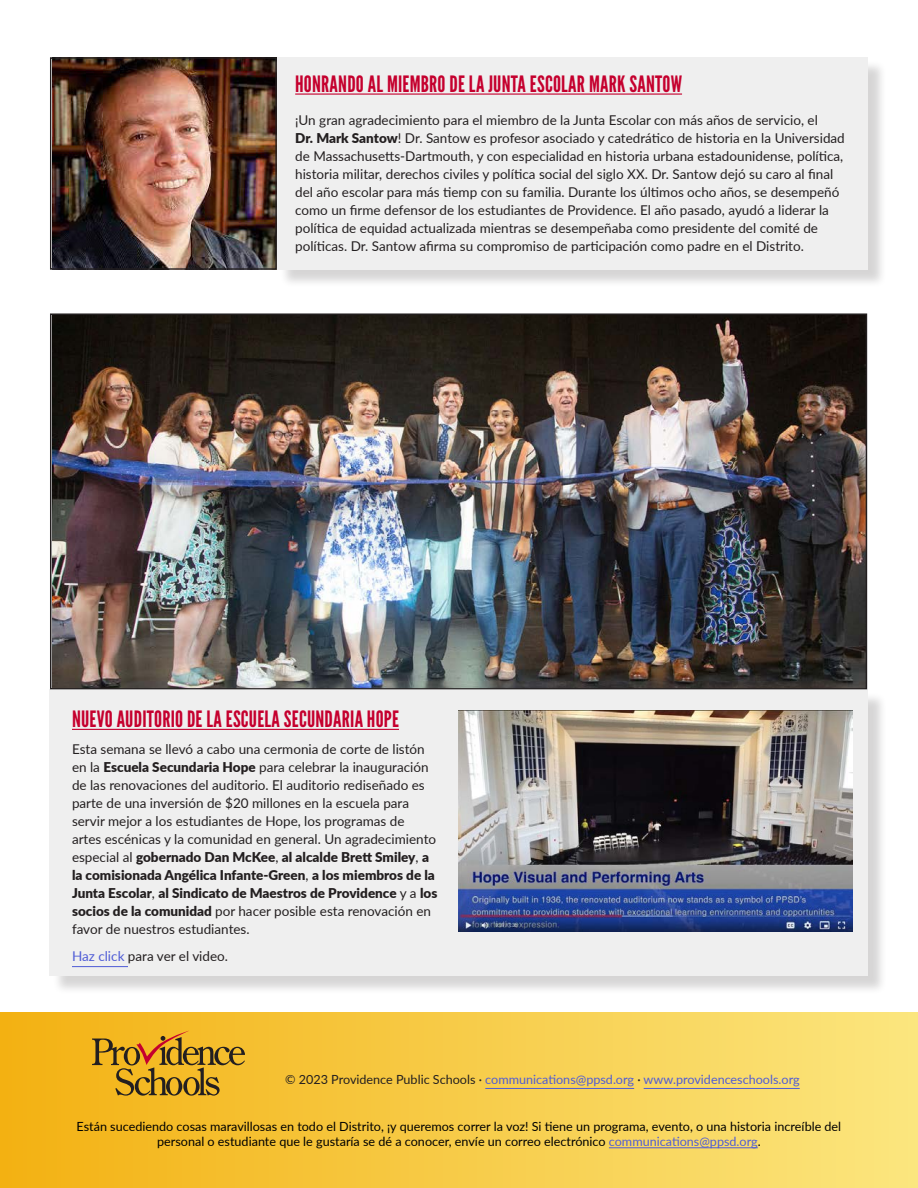
<style>
.page{position:relative;width:918px;height:1188px;background:#fff}
.page>*{position:absolute;margin:0;border:0;box-sizing:border-box;transform-origin:0 0}
.t1{font:22.5px "League Gothic";letter-spacing:.01em;color:#c5002e}
.Lato_Light_8pt_Black{font:13.5px/18px "Lato";color:#231f20}
.League_Gothic_18pt_W{font:12.6px/15.8px "Lato";color:#000;text-align:center}
.Lato_Light_10pt_Whit{font:12.6px "Lato";color:#4f5cd6}
.s1{font-weight:900}
.s2{color:#4f5cd6}
.s3{color:#231f20}
</style>
<div class="page">
<img style="left:53px;top:316px;width:811px;height:371px">
<div style="left:50px;top:313px;width:817px;height:377px;border:2px solid #231f20"></div>
<div style="left:52px;top:692px;width:835px;height:302px;background:#231f20;opacity:.35"></div>
<div style="left:50px;top:690px;width:818px;height:286px;background:#efefef"></div>
<hr style="left:72px;top:729px;width:327px;height:1px;background:#c5002e">
<hr style="left:72px;top:966px;width:56px;height:1px;background:#4f5cd6">
<div style="left:0;top:1012px;width:918px;height:176px;background:linear-gradient(to right,#f3b112,#fbe67f)"></div>
<svg style="left:92px;top:1031px;width:153px;height:65px;background:#c99724"></svg>
<hr style="left:609px;top:1148px;width:149px;height:1px;background:#4f5cd6">
<hr style="left:485px;top:1088px;width:149px;height:1px;background:#4f5cd6">
<hr style="left:644px;top:1088px;width:156px;height:1px;background:#4f5cd6">
<img style="left:52px;top:59px;width:223px;height:209px">
<div style="left:50px;top:57px;width:227px;height:213px;border:1px solid #231f20"></div>
<div style="left:280px;top:60px;width:607px;height:229px;background:#231f20;opacity:.35"></div>
<div style="left:278px;top:57px;width:590px;height:213px;background:#efefef"></div>
<hr style="left:295px;top:94px;width:387px;height:1px;background:#c5002e">
<img style="left:459px;top:711px;width:394px;height:220px">
<p class="t1" style="left:295px;top:70px;width:388px">HONRANDO AL MIEMBRO DE LA JUNTA ESCOLAR MARK SANTOW</p>
<p class="Lato_Light_8pt_Black" style="left:295px;top:110px;width:551px">¡Un gran agradecimiento para el miembro de la Junta Escolar con más años de servicio, el<br><span class="s1">Dr. Mark Santow</span>! Dr. Santow es profesor asociado y catedrático de historia en la Universidad de Massachusetts-Dartmouth, y con especialidad en historia urbana estadounidense, política, historia militar, derechos civiles y política social del siglo XX. Dr. Santow dejó su caro al final del año escolar para más tiemp con su familia. Durante los últimos ocho años, se desempeñó como un firme defensor de los estudiantes de Providence. El año pasado, ayudó a liderar la política de equidad actualizada mientras se desempeñaba como presidente del comité de políticas. Dr. Santow afirma su compromiso de participación como padre en el Distrito.</p>
<p class="t1" style="left:72px;top:706px;width:329px">NUEVO AUDITORIO DE LA ESCUELA SECUNDARIA HOPE</p>
<p class="Lato_Light_8pt_Black" style="left:72px;top:740px;width:367px">Esta semana se llevó a cabo una cermonia de corte de listón en la <span class="s1">Escuela Secundaria Hope</span> para celebrar la inauguración de las renovaciones del auditorio. El auditorio rediseñado es parte de una inversión de $20 millones en la escuela para servir mejor a los estudiantes de Hope, los programas de<br>artes escénicas y la comunidad en general. Un agradecimiento especial al <span class="s1">gobernado Dan McKee</span>, <span class="s1">al alcalde Brett Smiley</span>, <span class="s1">a la comisionada Angélica Infante-Green</span>, <span class="s1">a los miembros de la Junta Escolar</span>, <span class="s1">al Sindicato de Maestros de Providence</span> y a <span class="s1">los socios de la comunidad</span> por hacer posible esta renovación en favor de nuestros estudiantes.</p>
<p class="Lato_Light_8pt_Black" style="left:72px;top:947px;width:158px"><span class="s2">Haz click</span> para ver el video.</p>
<p class="Lato_Light_10pt_Whit" style="left:285px;top:1071px;width:516px"><span class="s3">© 2023 Providence Public Schools ·</span> communications@ppsd.org <span class="s3">·</span> www.providenceschools.org</p>
<p class="League_Gothic_18pt_W" style="left:77px;top:1118px;width:766px">Están sucediendo cosas maravillosas en todo el Distrito, ¡y queremos correr la voz! Si tiene un programa, evento, o una historia increíble del personal o estudiante que le gustaría se dé a conocer, envíe un correo electrónico <span class="s2">communications@ppsd.org</span>.</p>
</div>
